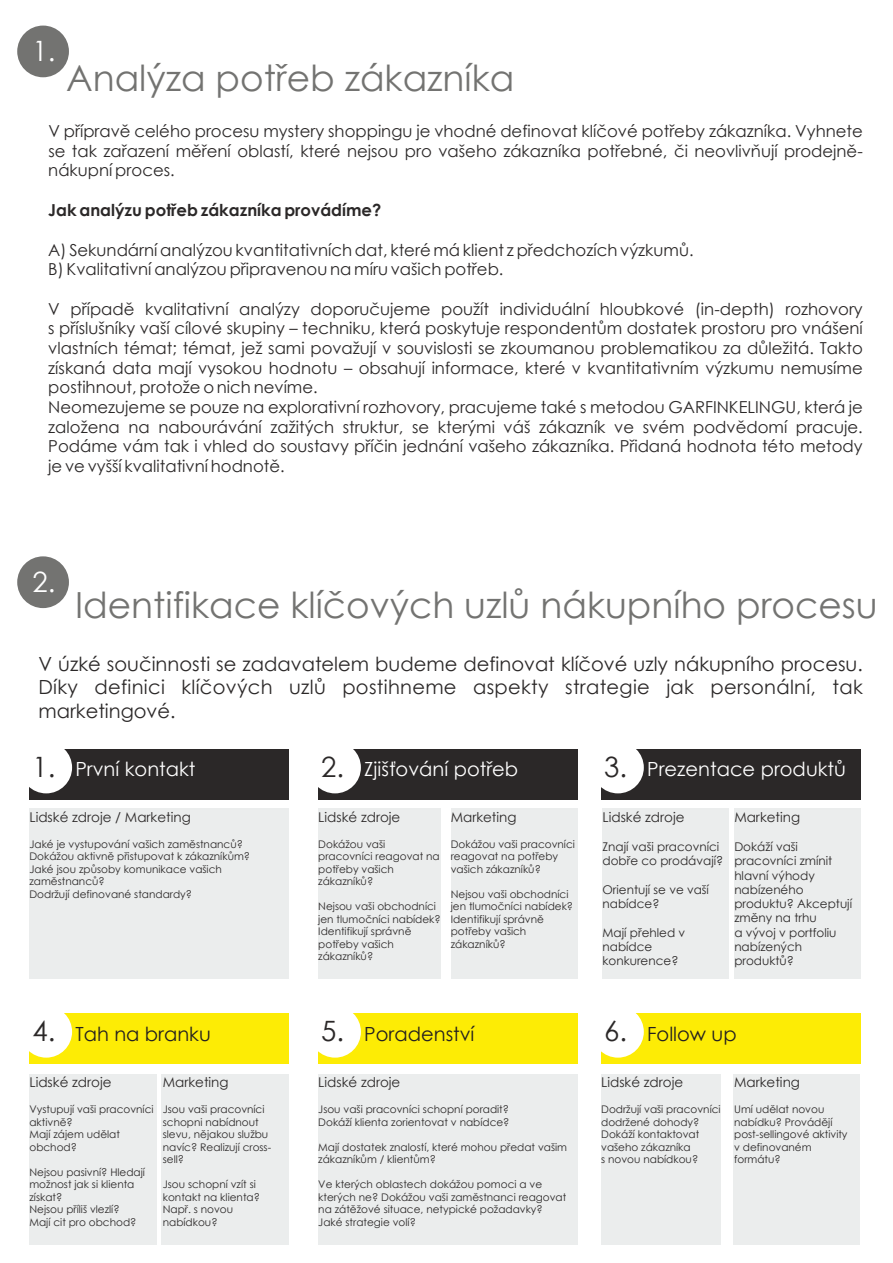
<style>
.page{position:relative;width:893px;height:1263px;background:#fff}
.page>*{position:absolute;margin:0;border:0;box-sizing:border-box;transform-origin:0 0}
.t1{font:36px "Century Gothic";color:#737371}
.t2{font:28.05px "Century Gothic";color:#fff}
.t3{font:28.05px "Century Gothic";color:#2b2828}
.t4{font:19.5px/23.2px "Century Gothic";letter-spacing:.015em;color:#2b2828;text-align:justify}
.t5{font:19.5px "Century Gothic";color:#fff}
.t6{font:19.5px "Century Gothic";color:#231f20}
.t7{font:16.5px/19.6px "Century Gothic";color:#2b2828}
.t8{font:700 16.5px "Century Gothic";color:#2b2828}
.t9{font:13.5px "Century Gothic";color:#2b2828}
.t10{font:12px/14.2px "Century Gothic";color:#2b2828}
.t11{font:10.5px/12.5px "Century Gothic";color:#2b2828}
.s1{font-size:28.05px;color:#2b2828}
</style>
<div class="page">
<div style="left:733px;top:1074px;width:126px;height:170px;background:#ebeded"></div>
<div style="left:17px;top:26px;width:52px;height:51px;background:#737371;border-radius:50%"></div>
<div style="left:602px;top:809px;width:127px;height:170px;background:#ebeded"></div>
<div style="left:29px;top:749px;width:260px;height:51px;background:#2b2828"></div>
<div style="left:20px;top:742px;width:52px;height:51px;background:#fff;border-radius:50%"></div>
<div style="left:318px;top:749px;width:260px;height:51px;background:#2b2828"></div>
<div style="left:309px;top:742px;width:52px;height:51px;background:#fff;border-radius:50%"></div>
<div style="left:601px;top:749px;width:259px;height:51px;background:#2b2828"></div>
<div style="left:592px;top:742px;width:52px;height:51px;background:#fff;border-radius:50%"></div>
<div style="left:29px;top:1013px;width:260px;height:51px;background:#fdec05"></div>
<div style="left:20px;top:1006px;width:52px;height:52px;background:#fff;border-radius:50%"></div>
<div style="left:318px;top:1013px;width:260px;height:51px;background:#fdec05"></div>
<div style="left:309px;top:1006px;width:52px;height:52px;background:#fff;border-radius:50%"></div>
<div style="left:601px;top:1013px;width:259px;height:51px;background:#fdec05"></div>
<div style="left:592px;top:1006px;width:52px;height:52px;background:#fff;border-radius:50%"></div>
<div style="left:318px;top:809px;width:123px;height:170px;background:#ebeded"></div>
<div style="left:734px;top:809px;width:126px;height:170px;background:#ebeded"></div>
<div style="left:318px;top:1074px;width:260px;height:170px;background:#ebeded"></div>
<div style="left:601px;top:1074px;width:120px;height:170px;background:#ebeded"></div>
<div style="left:29px;top:1074px;width:128px;height:170px;background:#ebeded"></div>
<div style="left:161px;top:1074px;width:128px;height:170px;background:#ebeded"></div>
<div style="left:17px;top:556px;width:52px;height:52px;background:#737371;border-radius:50%"></div>
<div style="left:29px;top:809px;width:260px;height:170px;background:#ebeded"></div>
<div style="left:451px;top:809px;width:127px;height:170px;background:#ebeded"></div>
<h2 class="t2" style="left:33px;top:33px;width:24px">1.</h2>
<h1 class="t1" style="left:66px;top:55px;width:450px">Analýza potřeb zákazníka</h1>
<h3 class="t7" style="left:48px;top:121px;width:816px;text-align:justify">V přípravě celého procesu mystery shoppingu je vhodné definovat klíčové potřeby zákazníka. Vyhnete se tak zařazení měření oblastí, které nejsou pro vašeho zákazníka potřebné, či neovlivňují prodejně&shy;nákupní proces.</h3>
<h3 class="t8" style="left:48px;top:200px;width:335px">Jak analýzu potřeb zákazníka provádíme?</h3>
<h3 class="t7" style="left:48px;top:239px;width:647px">A) Sekundární analýzou kvantitativních dat, které má klient z předchozích výzkumů.<br>B) Kvalitativní analýzou připravenou na míru vašich potřeb.</h3>
<p class="t7" style="left:48px;top:298px;width:816px">V případě kvalitativní analýzy doporučujeme použít individuální hloubkové (in-depth) rozhovory s příslušníky vaší cílové skupiny – techniku, která poskytuje respondentům dostatek prostoru pro vnášení vlastních témat; témat, jež sami považují v souvislosti se zkoumanou problematikou za důležitá. Takto získaná data mají vysokou hodnotu – obsahují informace, které v kvantitativním výzkumu nemusíme postihnout, protože o nich nevíme.<br>Neomezujeme se pouze na explorativní rozhovory, pracujeme také s metodou GARFINKELINGU, která je založena na nabourávání zažitých struktur, se kterými váš zákazník ve svém podvědomí pracuje.<br>Podáme vám tak i vhled do soustavy příčin jednání vašeho zákazníka. Přidaná hodnota této metody je ve vyšší kvalitativní hodnotě.</p>
<h2 class="t2" style="left:33px;top:564px;width:24px">2.</h2>
<h1 class="t1" style="left:75px;top:582px;width:804px">Identifikace klíčových uzlů nákupního procesu</h1>
<h3 class="t4" style="left:38px;top:652px;width:826px">V úzké součinnosti se zadavatelem budeme definovat klíčové uzly nákupního procesu.<br>Díky definici klíčových uzlů postihneme aspekty strategie jak personální, tak marketingové.</h3>
<h3 class="t5" style="left:32px;top:757px;width:165px"><span class="s1">1.</span> První kontakt</h3>
<h3 class="t5" style="left:364px;top:757px;width:155px">Zjišťování potřeb</h3>
<h3 class="t5" style="left:604px;top:757px;width:243px"><span class="s1">3.</span> Prezentace produktů</h3>
<h2 class="t3" style="left:321px;top:749px;width:24px">2.</h2>
<p class="t9" style="left:29px;top:808px;width:163px">Lidské zdroje / Marketing</p>
<p class="t11" style="left:29px;top:837px;width:222px">Jaké je vystupování vašich zaměstnanců?<br>Dokážou aktivně přistupovat k zákazníkům?<br>Jaké jsou způsoby komunikace vašich zaměstnanců?<br>Dodržují definované standardy?</p>
<p class="t9" style="left:318px;top:808px;width:84px">Lidské zdroje</p>
<p class="t11" style="left:318px;top:837px;width:123px">Dokážou vaši pracovníci reagovat na potřeby vašich zákazníků?</p>
<p class="t11" style="left:318px;top:900px;width:124px">Nejsou vaši obchodníci jen tlumočníci nabídek?<br>Identifikují správně potřeby vašich zákazníků?</p>
<p class="t9" style="left:451px;top:808px;width:67px">Marketing</p>
<p class="t11" style="left:451px;top:837px;width:126px">Dokážou vaši pracovníci reagovat na potřeby vašich zákazníků?</p>
<p class="t11" style="left:451px;top:887px;width:124px">Nejsou vaši obchodníci jen tlumočníci nabídek?<br>Identifikují správně potřeby vašich zákazníků?</p>
<p class="t9" style="left:602px;top:808px;width:84px">Lidské zdroje</p>
<p class="t10" style="left:602px;top:839px;width:122px">Znají vaši pracovníci dobře co prodávají?</p>
<p class="t10" style="left:602px;top:882px;width:108px">Orientují se ve vaší nabídce?</p>
<p class="t10" style="left:602px;top:925px;width:84px">Mají přehled v nabídce konkurence?</p>
<p class="t9" style="left:734px;top:808px;width:67px">Marketing</p>
<p class="t10" style="left:734px;top:839px;width:119px">Dokáží vaši pracovníci zmínit hlavní výhody nabízeného produktu? Akceptují změny na trhu<br>a vývoj v portfoliu nabízených produktů?</p>
<h3 class="t6" style="left:32px;top:1021px;width:180px"><span class="s1">4.</span> Tah na branku</h3>
<h3 class="t6" style="left:321px;top:1021px;width:155px"><span class="s1">5.</span> Poradenství</h3>
<h3 class="t6" style="left:604px;top:1021px;width:134px"><span class="s1">6.</span> Follow up</h3>
<p class="t9" style="left:29px;top:1074px;width:84px">Lidské zdroje</p>
<p class="t11" style="left:29px;top:1103px;width:126px">Vystupují vaši pracovníci aktivně?<br>Mají zájem udělat obchod?</p>
<p class="t11" style="left:29px;top:1165px;width:117px">Nejsou pasivní? Hledají možnost jak si klienta získat?<br>Nejsou příliš vlezlí?<br>Mají cit pro obchod?</p>
<p class="t9" style="left:163px;top:1074px;width:67px">Marketing</p>
<p class="t11" style="left:163px;top:1103px;width:110px">Jsou vaši pracovníci schopni nabídnout slevu, nějakou službu navíc? Realizují cross&shy;sell?</p>
<p class="t11" style="left:163px;top:1178px;width:99px">Jsou schopní vzít si kontakt na klienta?<br>Např. s novou nabídkou?</p>
<p class="t9" style="left:318px;top:1074px;width:84px">Lidské zdroje</p>
<p class="t11" style="left:318px;top:1103px;width:193px">Jsou vaši pracovníci schopní poradit?<br>Dokáží klienta zorientovat v nabídce?</p>
<p class="t11" style="left:318px;top:1140px;width:250px">Mají dostatek znalostí, které mohou předat vašim zákazníkům / klientům?</p>
<p class="t11" style="left:318px;top:1178px;width:249px">Ve kterých oblastech dokážou pomoci a ve kterých ne? Dokážou vaši zaměstnanci reagovat na zátěžové situace, netypické požadavky?<br>Jaké strategie volí?</p>
<p class="t9" style="left:601px;top:1074px;width:84px">Lidské zdroje</p>
<p class="t11" style="left:601px;top:1103px;width:121px">Dodržují vaši pracovníci dodržené dohody?<br>Dokáží kontaktovat vašeho zákazníka<br>s novou nabídkou?</p>
<p class="t9" style="left:734px;top:1074px;width:67px">Marketing</p>
<p class="t11" style="left:734px;top:1103px;width:115px">Umí udělat novou nabídku? Provádějí post-sellingové aktivity v definovaném formátu?</p>
</div>
